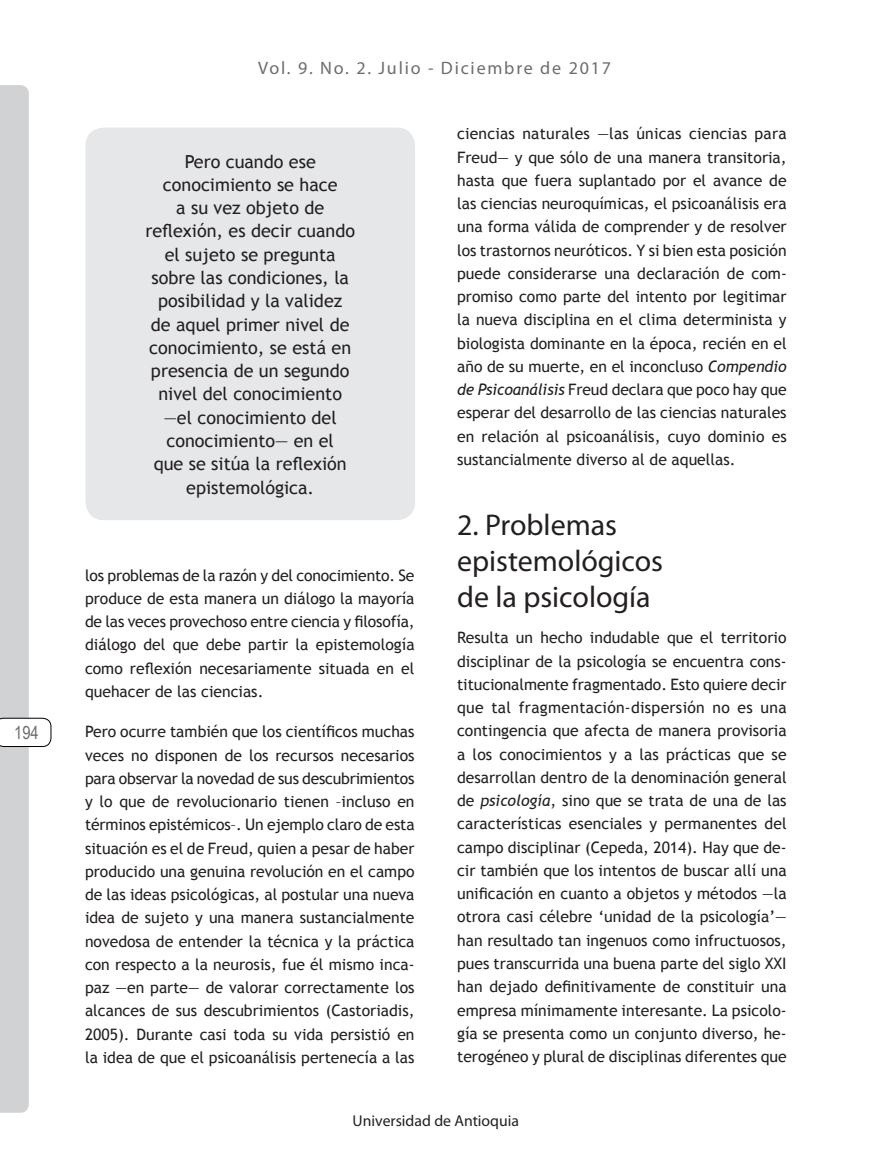
<style>
.page{position:relative;width:893px;height:1149px;background:#fff}
.page>*{position:absolute;margin:0;border:0;box-sizing:border-box;transform-origin:0 0}
.t1{font:30px/36px "Myriad Pro";color:#231f20}
.t2{font:18px/23.2px "Trebuchet MS";color:#231f20;text-align:center}
.t3{font:18px "Myriad Pro";letter-spacing:.1em;color:#6c6d70}
.t4{font:18px "Arial Narrow";color:#6c6d70}
.t5{font:15.75px/23.2px "Trebuchet MS";color:#231f20;text-align:justify}
.t6{font:15.75px "Myriad Pro";color:#231f20}
.s1{color:#020102}
.s2{font-style:italic}
</style>
<div class="page">
<svg style="left:0;top:85px;width:51px;height:1027px"></svg>
<div style="left:85px;top:128px;width:330px;height:392px;background:#e6e7e9;border-radius:18px"></div>
<p class="t4" style="left:14px;top:719px;width:26px">194</p>
<p class="t3" style="left:258px;top:57px;width:354px">Vol. 9. No. 2. Julio - Diciembre de 2017</p>
<p class="t2" style="left:145px;top:150px;width:211px">Pero cuando ese conocimiento se hace<br>a su vez objeto de reflexión, es decir cuando el sujeto se pregunta sobre las condiciones, la posibilidad y la validez<br>de aquel primer nivel de conocimiento, se está en presencia de un segundo nivel del conocimiento —el conocimiento del conocimiento— en el<br>que se sitúa la reflexión epistemológica.</p>
<p class="t5" style="left:85px;top:563px;width:331px">los problemas de la razón y del conocimiento. Se produce de esta manera un diálogo la mayoría de las veces provechoso entre ciencia y filosofía, diálogo del que debe partir la epistemología como reflexión necesariamente situada en el quehacer de las ciencias.</p>
<p class="t5" style="left:85px;top:720px;width:331px">Pero ocurre también que los científicos muchas veces no disponen de los recursos necesarios para observar la novedad de sus descubrimientos y lo que de revolucionario tienen –incluso en términos epistémicos–. Un ejemplo claro de esta situación es el de Freud, quien a pesar de haber producido una genuina revolución en el campo de las ideas psicológicas, al postular una nueva idea de sujeto y una manera sustancialmente novedosa de entender la técnica y la práctica con respecto a la neurosis, fue él mismo inca&shy;paz <span class="s1">—</span>en parte<span class="s1">—</span> de valorar correctamente los alcances de sus descubrimientos (Castoriadis, 2005). Durante casi toda su vida persistió en la idea de que el psicoanálisis pertenecía a las</p>
<p class="t5" style="left:457px;top:122px;width:331px">ciencias naturales <span class="s1">—</span>las únicas ciencias para Freud<span class="s1">—</span> y que sólo de una manera transitoria, hasta que fuera suplantado por el avance de las ciencias neuroquímicas, el psicoanálisis era una forma válida de comprender y de resolver los trastornos neuróticos. Y si bien esta posición puede considerarse una declaración de com&shy;promiso como parte del intento por legitimar la nueva disciplina en el clima determinista y biologista dominante en la época, recién en el año de su muerte, en el inconcluso <span class="s2">Compendio de Psicoanálisis</span> Freud declara que poco hay que esperar del desarrollo de las ciencias naturales en relación al psicoanálisis, cuyo dominio es sustancialmente diverso al de aquellas.</p>
<h1 class="t1" style="left:457px;top:506px;width:208px">2. Problemas epistemológicos de la psicología</h1>
<p class="t5" style="left:457px;top:626px;width:331px">Resulta un hecho indudable que el territorio disciplinar de la psicología se encuentra cons&shy;titucionalmente fragmentado. Esto quiere decir que tal fragmentación-dispersión no es una contingencia que afecta de manera provisoria a los conocimientos y a las prácticas que se desarrollan dentro de la denominación general de <span class="s2">psicología</span>, sino que se trata de una de las características esenciales y permanentes del campo disciplinar (Cepeda, 2014). Hay que de&shy;cir también que los intentos de buscar allí una unificación en cuanto a objetos y métodos <span class="s1">—</span>la otrora casi célebre ‘unidad de la psicología’<span class="s1">— </span>han resultado tan ingenuos como infructuosos, pues transcurrida una buena parte del siglo XXI han dejado definitivamente de constituir una empresa mínimamente interesante. La psicolo&shy;gía se presenta como un conjunto diverso, he&shy;terogéneo y plural de disciplinas diferentes que</p>
<p class="t6" style="left:353px;top:1111px;width:168px">Universidad de Antioquia</p>
</div>
